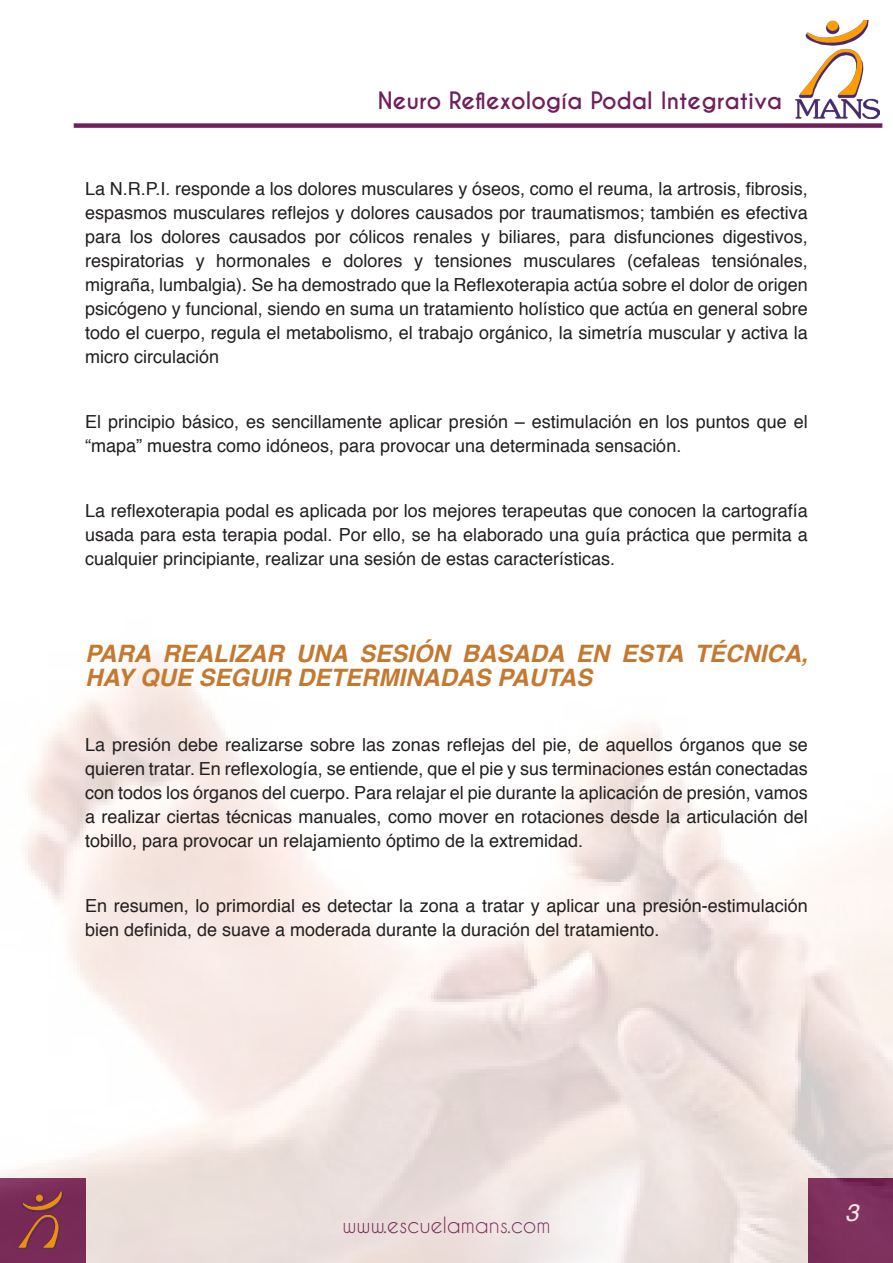
<style>
.page{position:relative;width:893px;height:1263px;background:#fff}
.page>*{position:absolute;margin:0;border:0;box-sizing:border-box;transform-origin:0 0}
.T1IN{font:italic 700 24px/24px "Helvetica";color:#c37a30}
.t1{font:italic 24px "Helvetica";color:#fff}
.t2{font:700 22.5px "Caviar Dreams";color:#711f5c}
.t3{font:21px "Caviar Dreams";color:#711f5c}
.T1IN-2{font:18px/24px "Helvetica";color:#231f20;text-align:justify}
</style>
<div class="page">
<div style="left:74px;top:123px;width:808px;height:5px;background:#711f5c"></div>
<img style="left:795px;top:21px;width:85px;height:97px">
<img style="left:0;top:653px;width:893px;height:609px">
<p class="t2" style="left:378px;top:87px;width:406px">Neuro Reflexología Podal Integrativa</p>
<p class="T1IN-2" style="left:85px;top:177px;width:724px">La N.R.P.I. responde a los dolores musculares y óseos, como el reuma, la artrosis, fibrosis, espasmos musculares reflejos y dolores causados por traumatismos; también es efectiva para los dolores causados por cólicos renales y biliares, para disfunciones digestivos, respiratorias y hormonales e dolores y tensiones musculares (cefaleas tensiónales, migraña, lumbalgia). Se ha demostrado que la Reflexoterapia actúa sobre el dolor de origen psicógeno y funcional, siendo en suma un tratamiento holístico que actúa en general sobre todo el cuerpo, regula el metabolismo, el trabajo orgánico, la simetría muscular y activa la micro circulación</p>
<p class="T1IN-2" style="left:85px;top:410px;width:724px">El principio básico, es sencillamente aplicar presión – estimulación en los puntos que el “mapa” muestra como idóneos, para provocar una determinada sensación.</p>
<p class="T1IN-2" style="left:85px;top:499px;width:724px">La reflexoterapia podal es aplicada por los mejores terapeutas que conocen la cartografía usada para esta terapia podal. Por ello, se ha elaborado una guía práctica que permita a cualquier principiante, realizar una sesión de estas características.</p>
<p class="T1IN" style="left:85px;top:642px;width:724px">PARA REALIZAR UNA SESIÓN BASADA EN ESTA TÉCNICA,<br>HAY QUE SEGUIR DETERMINADAS PAUTAS</p>
<p class="T1IN-2" style="left:85px;top:734px;width:724px">La presión debe realizarse sobre las zonas reflejas del pie, de aquellos órganos que se quieren tratar. En reflexología, se entiende, que el pie y sus terminaciones están conectadas con todos los órganos del cuerpo. Para relajar el pie durante la aplicación de presión, vamos a realizar ciertas técnicas manuales, como mover en rotaciones desde la articulación del tobillo, para provocar un relajamiento óptimo de la extremidad.</p>
<p class="T1IN-2" style="left:85px;top:895px;width:724px">En resumen, lo primordial es detectar la zona a tratar y aplicar una presión-estimulación bien definida, de suave a moderada durante la duración del tratamiento.</p>
<p class="t3" style="left:342px;top:1212px;width:209px">www.escuelamans.com</p>
<h1 class="t1" style="left:845px;top:1194px;width:15px">3</h1>
</div>
